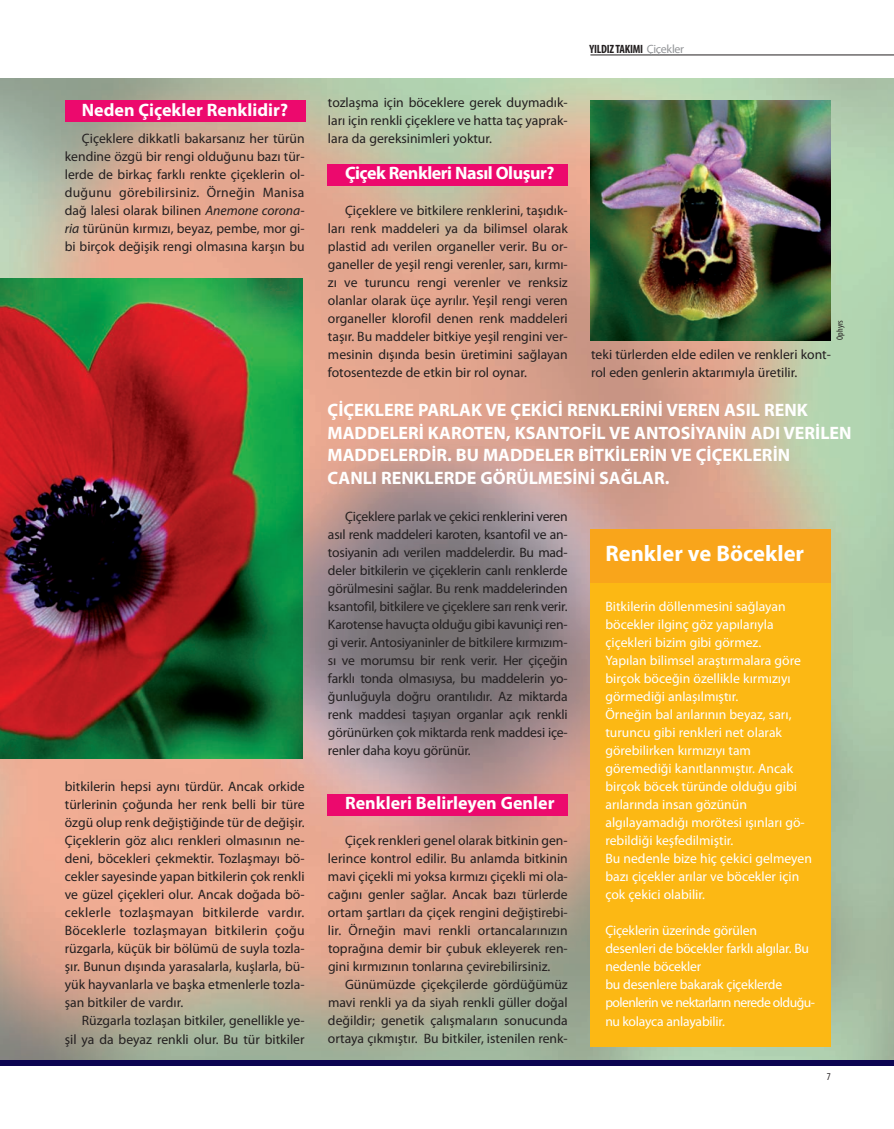
<style>
.page{position:relative;width:894px;height:1129px;background:#fff}
.page>*{position:absolute;margin:0;border:0;box-sizing:border-box;transform-origin:0 0}
.t1{font:700 22.5px "Myriad Pro";color:#fff}
.t2{font:700 18px/22.5px "Myriad Pro";color:#fff}
.t3{font:700 18px "Myriad Pro";letter-spacing:-.03em;color:#fff}
.t4{font:13.65px/18px "Myriad Pro";color:#231f20;text-align:justify}
.t5{font:13.65px/18px "Myriad Pro";color:#fff}
.t6{font:700 condensed 12px "Myriad Pro";letter-spacing:-.02em;color:#231f20}
.t7{font:condensed 10.35px "Myriad Pro";color:#231f20}
.t8{font:condensed 9px "Myriad Pro";color:#231f20}
.s1{font-style:italic}
.s2{font-weight:400;font-stretch:normal;color:#939598}
</style>
<div class="page">
<img style="left:0;top:79px;width:893px;height:981px">
<hr style="left:590px;top:55px;width:303px;height:1px;background:#231f20">
<div style="left:0;top:1060px;width:893px;height:5px;background:#0c0452"></div>
<div style="left:65px;top:100px;width:240px;height:21px;background:#ec096d"></div>
<div style="left:327px;top:164px;width:241px;height:22px;background:#ec096d"></div>
<div style="left:327px;top:794px;width:241px;height:21px;background:#ec096d"></div>
<img style="left:590px;top:100px;width:240px;height:240px">
<img style="left:0;top:279px;width:303px;height:480px">
<div style="left:590px;top:529px;width:240px;height:517px;background:#fcb814"></div>
<div style="left:590px;top:529px;width:240px;height:53px;background:#f9a51b"></div>
<h2 class="t2" style="left:82px;top:100px;width:207px">Neden Çiçekler Renklidir?</h2>
<p class="t4" style="left:65px;top:131px;width:241px;text-indent:17px">Çiçeklere dikkatli bakarsanız her türün kendine özgü bir rengi olduğunu bazı tür&shy;lerde de birkaç farklı renkte çiçeklerin ol&shy;duğunu görebilirsiniz. Örneğin Manisa dağ lalesi olarak bilinen <span class="s1">Anemone corona&shy;ria</span> türünün kırmızı, beyaz, pembe, mor gi&shy;bi birçok değişik rengi olmasına karşın bu</p>
<p class="t4" style="left:65px;top:779px;width:241px">bitkilerin hepsi aynı türdür. Ancak orkide türlerinin çoğunda her renk belli bir türe özgü olup renk değiştiğinde tür de değişir.<br>Çiçeklerin göz alıcı renkleri olmasının ne&shy;deni, böcekleri çekmektir. Tozlaşmayı bö&shy;cekler sayesinde yapan bitkilerin çok renkli ve güzel çiçekleri olur. Ancak doğada bö&shy;ceklerle tozlaşmayan bitkilerde vardır.<br>Böceklerle tozlaşmayan bitkilerin çoğu rüzgarla, küçük bir bölümü de suyla tozla&shy;şır. Bunun dışında yarasalarla, kuşlarla, bü&shy;yük hayvanlarla ve başka etmenlerle tozla&shy;şan bitkiler de vardır.</p>
<p class="t4" style="left:65px;top:1013px;width:241px;text-align:right">Rüzgarla tozlaşan bitkiler, genellikle ye-<br>şil ya da beyaz renkli olur. Bu tür bitkiler</p>
<p class="t4" style="left:328px;top:95px;width:241px">tozlaşma için böceklere gerek duymadık&shy;ları için renkli çiçeklere ve hatta taç yaprak&shy;lara da gereksinimleri yoktur.</p>
<h2 class="t3" style="left:345px;top:166px;width:211px">Çiçek Renkleri Nasıl Oluşur?</h2>
<p class="t4" style="left:328px;top:203px;width:241px;text-indent:17px">Çiçeklere ve bitkilere renklerini, taşıdık&shy;ları renk maddeleri ya da bilimsel olarak plastid adı verilen organeller verir. Bu or&shy;ganeller de yeşil rengi verenler, sarı, kırmı&shy;zı ve turuncu rengi verenler ve renksiz olanlar olarak üçe ayrılır. Yeşil rengi veren organeller klorofil denen renk maddeleri taşır. Bu maddeler bitkiye yeşil rengini ver&shy;mesinin dışında besin üretimini sağlayan fotosentezde de etkin bir rol oynar.</p>
<p class="t6" style="left:589px;top:45px;width:96px">YILDIZ TAKIMI <span class="s2">Çiçekler</span></p>
<p class="t8" style="left:836px;top:340px;width:21px;rotate:-90deg">Ophyrs</p>
<p class="t4" style="left:591px;top:347px;width:241px">teki türlerden elde edilen ve renkleri kont&shy;rol eden genlerin aktarımıyla üretilir.</p>
<h2 class="t2" style="left:327px;top:400px;width:525px">ÇİÇEKLERE PARLAK VE ÇEKİCİ RENKLERİNİ VEREN ASIL RENK MADDELERİ KAROTEN, KSANTOFİL VE ANTOSİYANİN ADI VERİLEN MADDELERDİR. BU MADDELER BİTKİLERİN VE ÇİÇEKLERİN<br>CANLI RENKLERDE GÖRÜLMESİNİ SAĞLAR.</h2>
<p class="t4" style="left:328px;top:509px;width:241px;text-indent:17px">Çiçeklere parlak ve çekici renklerini veren asıl renk maddeleri karoten, ksantofil ve an&shy;tosiyanin adı verilen maddelerdir. Bu mad&shy;deler bitkilerin ve çiçeklerin canlı renklerde görülmesini sağlar. Bu renk maddelerinden ksantofil, bitkilere ve çiçeklere sarı renk verir.<br>Karotense havuçta olduğu gibi kavuniçi ren&shy;gi verir. Antosiyaninler de bitkilere kırmızım&shy;sı ve morumsu bir renk verir. Her çiçeğin farklı tonda olmasıysa, bu maddelerin yo&shy;ğunluğuyla doğru orantılıdır. Az miktarda renk maddesi taşıyan organlar açık renkli görünürken çok miktarda renk maddesi içe&shy;renler daha koyu görünür.</p>
<h2 class="t2" style="left:345px;top:793px;width:211px">Renkleri Belirleyen Genler</h2>
<p class="t4" style="left:328px;top:833px;width:241px;text-indent:17px">Çiçek renkleri genel olarak bitkinin gen&shy;lerince kontrol edilir. Bu anlamda bitkinin mavi çiçekli mi yoksa kırmızı çiçekli mi ola&shy;cağını genler sağlar. Ancak bazı türlerde ortam şartları da çiçek rengini değiştirebi&shy;lir. Örneğin mavi renkli ortancalarınızın toprağına demir bir çubuk ekleyerek ren&shy;gini kırmızının tonlarına çevirebilirsiniz.</p>
<p class="t4" style="left:328px;top:977px;width:241px;text-indent:17px">Günümüzde çiçekçilerde gördüğümüz mavi renkli ya da siyah renkli güller doğal değildir; genetik çalışmaların sonucunda ortaya çıkmıştır. Bu bitkiler, istenilen renk-</p>
<h1 class="t1" style="left:605px;top:545px;width:200px">Renkler ve Böcekler</h1>
<p class="t5" style="left:605px;top:599px;width:208px">Bitkilerin döllenmesini sağlayan böcekler ilginç göz yapılarıyla çiçekleri bizim gibi görmez.<br>Yapılan bilimsel araştırmalara göre birçok böceğin özellikle kırmızıyı görmediği anlaşılmıştır.<br>Örneğin bal arılarının beyaz, sarı, turuncu gibi renkleri net olarak görebilirken kırmızıyı tam göremediği kanıtlanmıştır. Ancak birçok böcek türünde olduğu gibi arılarında insan gözünün algılayamadığı morötesi ışınları gö&shy;rebildiği keşfedilmiştir.<br>Bu nedenle bize hiç çekici gelmeyen bazı çiçekler arılar ve böcekler için çok çekici olabilir.</p>
<p class="t5" style="left:605px;top:923px;width:211px">Çiçeklerin üzerinde görülen<br>desenleri de böcekler farklı algılar. Bu nedenle böcekler<br>bu desenlere bakarak çiçeklerde polenlerin ve nektarların nerede olduğu&shy;nu kolayca anlayabilir.</p>
<p class="t7" style="left:826px;top:1073px;width:5px">7</p>
</div>
